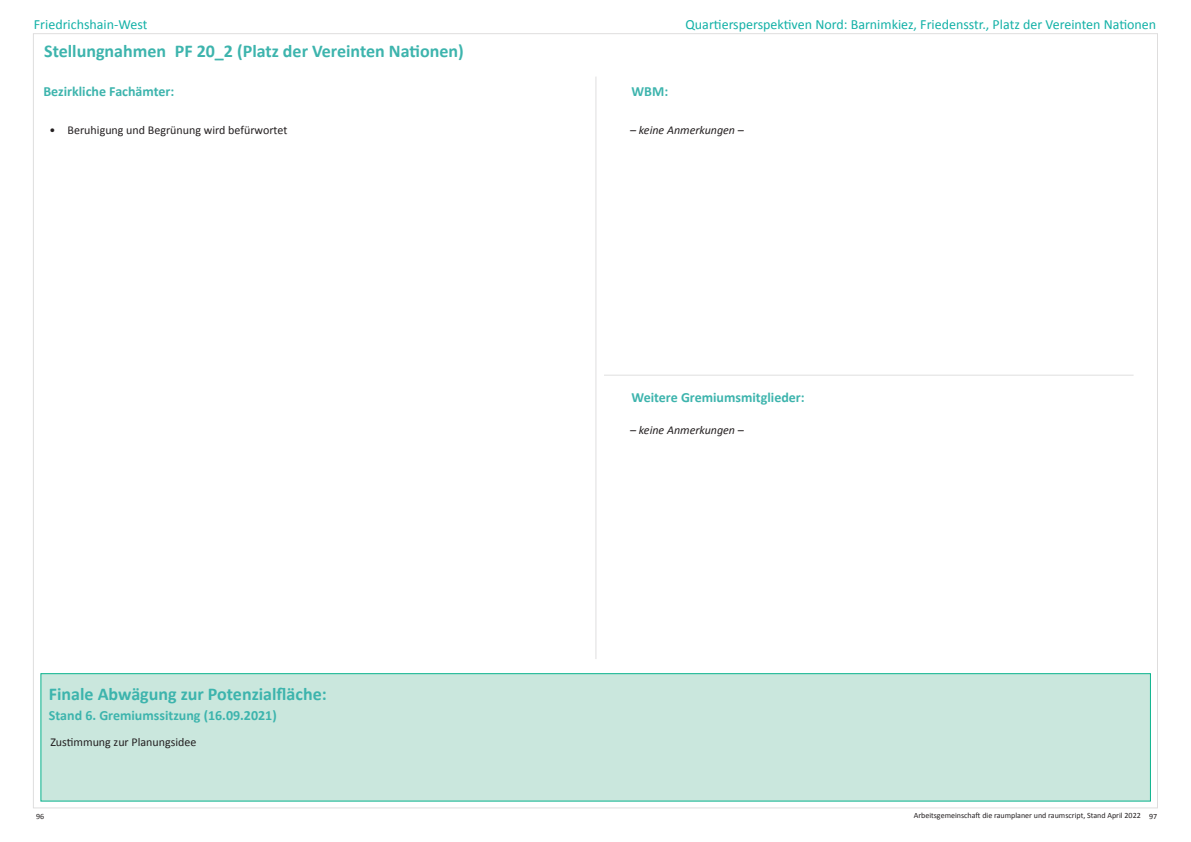
<style>
.page{position:relative;width:1191px;height:842px;background:#fff}
.page>*{position:absolute;margin:0;border:0;box-sizing:border-box;transform-origin:0 0}
.t1{font:700 18px "Calibri";color:#3db4ad}
.t2{font:14px "Calibri";color:#13b1a7}
.t3{font:700 14px "Calibri";color:#3db4ad}
.t4{font:12px "Calibri";color:#231f20}
.t5{font:italic 12px "Calibri";color:#231f20}
.t6{font:8px "Calibri";color:#231f20}
</style>
<div class="page">
<div style="left:40px;top:673px;width:1111px;height:128px;background:#cae7dd;border:1px solid #0ab38d"></div>
<hr style="left:595px;top:77px;width:1px;height:582px;background:#231f20">
<hr style="left:604px;top:375px;width:529px;height:1px;background:#231f20">
<p class="t2" style="left:34px;top:15px;width:115px">Friedrichshain-West</p>
<p class="t2" style="left:685px;top:15px;width:472px">Quartiersperspektiven Nord: Barnimkiez, Friedensstr., Platz der Vereinten Nationen</p>
<p class="t1" style="left:44px;top:40px;width:123px">Stellungnahmen</p>
<p class="t1" style="left:175px;top:40px;width:290px">PF 20_2 (Platz der Vereinten Nationen)</p>
<p class="t3" style="left:43px;top:82px;width:132px">Bezirkliche Fachämter:</p>
<p class="t3" style="left:631px;top:83px;width:38px">WBM:</p>
<p class="t4" style="left:50px;top:122px;width:239px">• Beruhigung und Begrünung wird befürwortet</p>
<p class="t1" style="left:49px;top:683px;width:279px">Finale Abwägung zur Potenzialfläche:</p>
<p class="t3" style="left:49px;top:706px;width:229px">Stand 6. Gremiumssitzung (16.09.2021)</p>
<p class="t4" style="left:50px;top:734px;width:148px">Zustimmung zur Planungsidee</p>
<p class="t5" style="left:630px;top:122px;width:115px">– keine Anmerkungen –</p>
<p class="t3" style="left:631px;top:388px;width:175px">Weitere Gremiumsmitglieder:</p>
<p class="t5" style="left:630px;top:422px;width:115px">– keine Anmerkungen –</p>
<p class="t6" style="left:913px;top:811px;width:228px">Arbeitsgemeinschaft die raumplaner und raumscript, Stand April 2022</p>
<p class="t6" style="left:36px;top:812px;width:10px">96</p>
<p class="t6" style="left:1149px;top:811px;width:10px">97</p>
</div>
